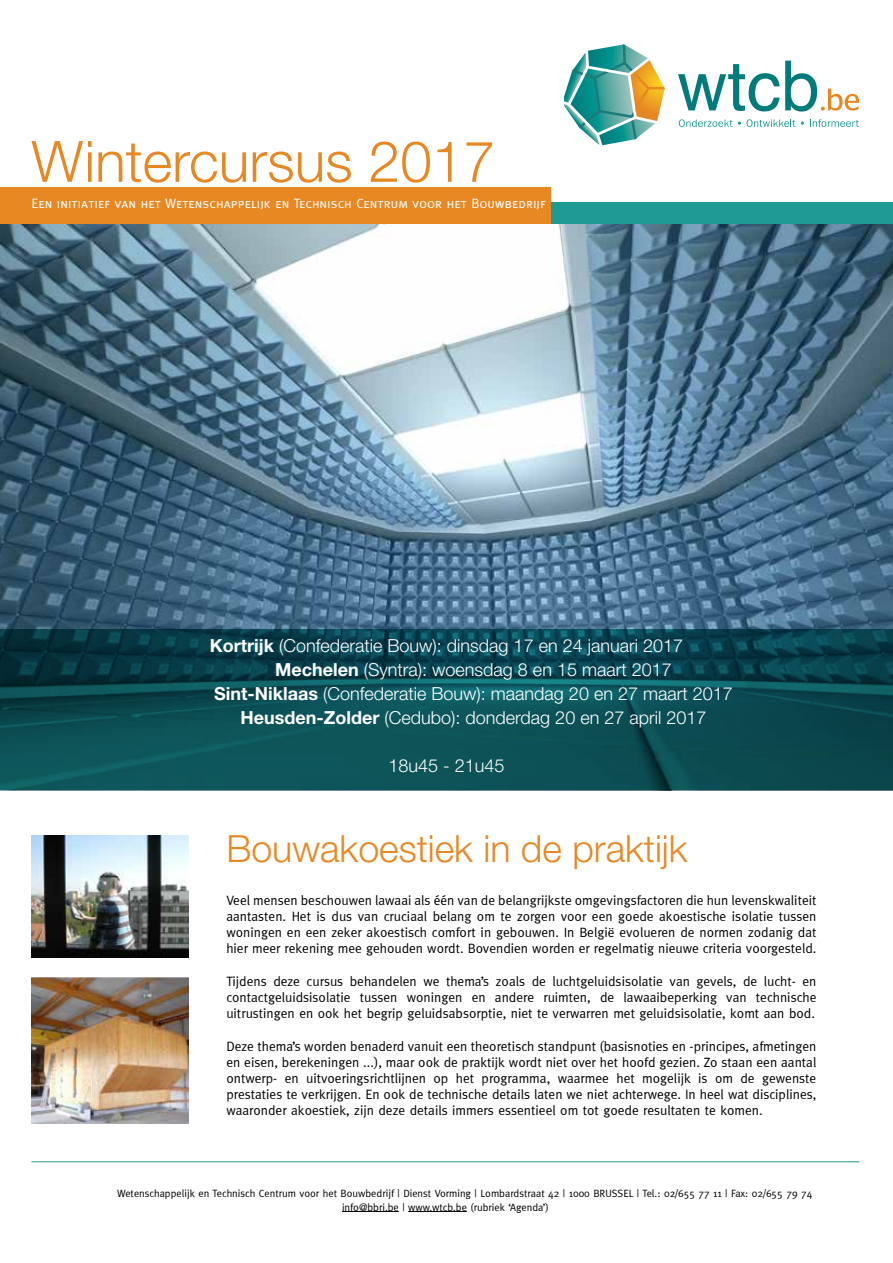
<style>
.page{position:relative;width:893px;height:1263px;background:#fff}
.page>*{position:absolute;margin:0;border:0;box-sizing:border-box;transform-origin:0 0}
.t1{font:300 57px "Helvetica Neue LT Std";color:#e78823}
.t2{font:300 37.5px "Helvetica Neue LT Std";color:#e78823}
.t3{font:300 18px "Helvetica Neue LT Std";color:#fff}
.t4{font:13.5px/16.2px "Meta";color:#000;text-align:justify}
.t5{font:13.5px "Meta Caps";color:#fff}
.t6{font:10.5px/13.5px "Meta";color:#000}
.s1{font-weight:700}
</style>
<div class="page">
<img style="left:0;top:224px;width:893px;height:567px">
<div style="left:550px;top:202px;width:343px;height:22px;background:#209b93"></div>
<div style="left:0;top:187px;width:550px;height:37px;background:#e78823"></div>
<hr style="left:342px;top:1211px;width:57px;height:1px;background:#000">
<hr style="left:408px;top:1211px;width:59px;height:1px;background:#000">
<hr style="left:31px;top:1161px;width:828px;height:1px;background:#209b93">
<svg style="left:564px;top:44px;width:101px;height:101px"></svg>
<svg style="left:678px;top:61px;width:181px;height:51px"></svg>
<svg style="left:679px;top:119px;width:125px;height:8px"></svg>
<svg style="left:810px;top:119px;width:49px;height:8px"></svg>
<svg style="left:0;top:629px;width:893px;height:161px;fill:#0b4e55"></svg>
<img style="left:31px;top:835px;width:158px;height:123px">
<img style="left:31px;top:978px;width:158px;height:145px">
<h1 class="t1" style="left:31px;top:127px;width:465px">Wintercursus 2017</h1>
<p class="t5" style="left:31px;top:196px;width:516px">Een initiatief van het Wetenschappelijk en Technisch Centrum voor het Bouwbedrijf</p>
<h3 class="t3" style="left:210px;top:635px;width:475px"><span class="s1">Kortrijk</span> (Confederatie Bouw): dinsdag 17 en 24 januari 2017</h3>
<h3 class="t3" style="left:275px;top:659px;width:398px"><span class="s1">Mechelen</span> (Syntra): woensdag 8 en 15 maart 2017</h3>
<h3 class="t3" style="left:214px;top:683px;width:520px"><span class="s1">Sint-Niklaas</span> (Confederatie Bouw): maandag 20 en 27 maart 2017</h3>
<h3 class="t3" style="left:241px;top:707px;width:467px"><span class="s1">Heusden-Zolder</span> (Cedubo): donderdag 20 en 27 april 2017</h3>
<h3 class="t3" style="left:388px;top:755px;width:118px">18u45 - 21u45</h3>
<h2 class="t2" style="left:226px;top:826px;width:463px">Bouwakoestiek in de praktijk</h2>
<p class="t4" style="left:226px;top:892px;width:592px">Veel mensen beschouwen lawaai als één van de belangrijkste omgevingsfactoren die hun levenskwaliteit aantasten. Het is dus van cruciaal belang om te zorgen voor een goede akoestische isolatie tussen woningen en een zeker akoestisch comfort in gebouwen. In België evolueren de normen zodanig dat hier meer rekening mee gehouden wordt. Bovendien worden er regelmatig nieuwe criteria voorgesteld.</p>
<p class="t4" style="left:226px;top:973px;width:592px">Tijdens deze cursus behandelen we thema’s zoals de luchtgeluidsisolatie van gevels, de lucht- en contactgeluidsisolatie tussen woningen en andere ruimten, de lawaaibeperking van technische uitrustingen en ook het begrip geluidsabsorptie, niet te verwarren met geluidsisolatie, komt aan bod.</p>
<p class="t4" style="left:226px;top:1037px;width:592px">Deze thema’s worden benaderd vanuit een theoretisch standpunt (basisnoties en -principes, afmetingen en eisen, berekeningen ...), maar ook de praktijk wordt niet over het hoofd gezien. Zo staan een aantal ontwerp- en uitvoeringsrichtlijnen op het programma, waarmee het mogelijk is om de gewenste prestaties te verkrijgen. En ook de technische details laten we niet achterwege. In heel wat disciplines, waaronder akoestiek, zijn deze details immers essentieel om tot goede resultaten te komen.</p>
<p class="t6" style="left:342px;top:1186px;width:472px;text-indent:-225px">Wetenschappelijk en Technisch Centrum voor het Bouwbedrijf | Dienst Vorming | Lombardstraat 42 | 1000 BRUSSEL | Tel.: 02/655 77 11 | Fax: 02/655 79 74 info@bbri.be | www.wtcb.be (rubriek ‘Agenda’)</p>
</div>
